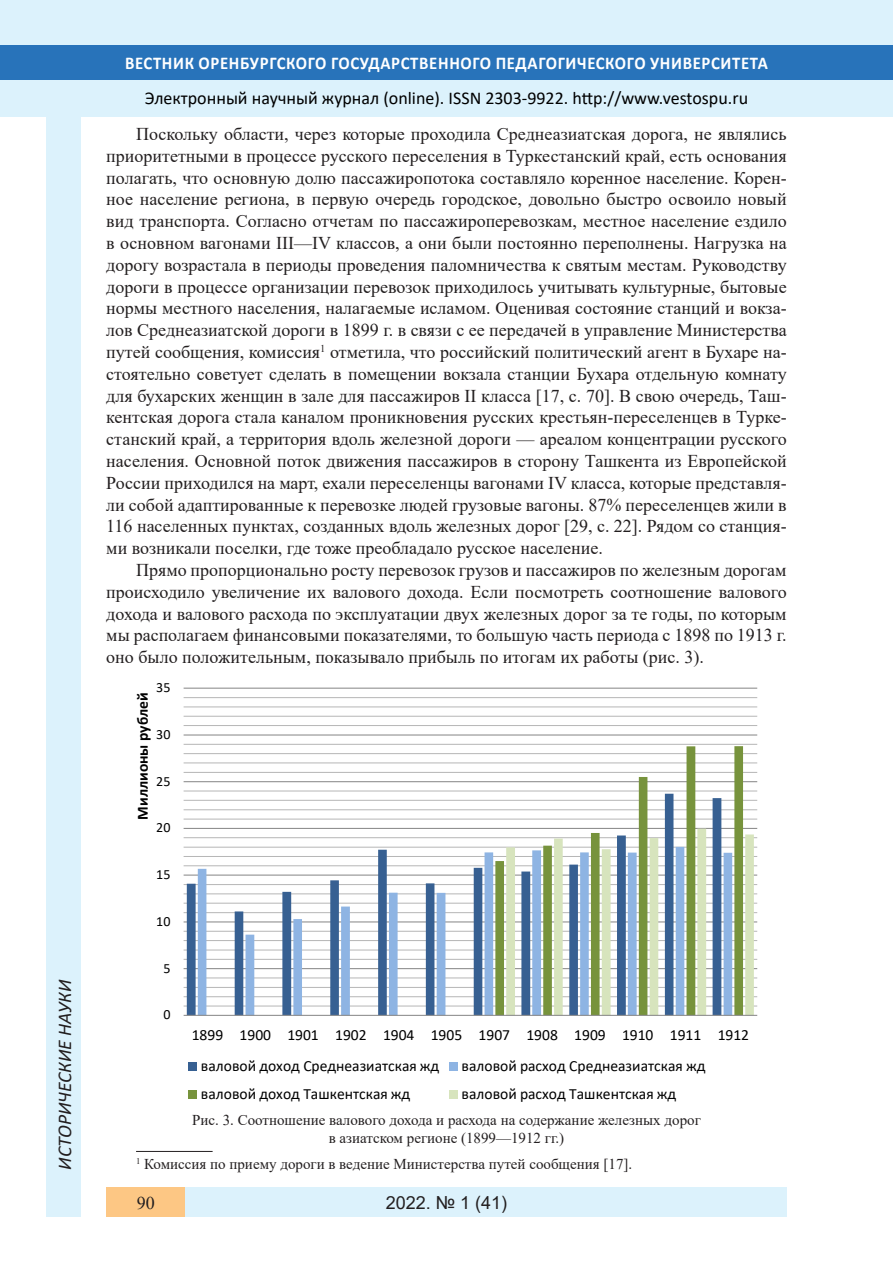
<style>
.page{position:relative;width:893px;height:1263px;background:#fff}
.page>*{position:absolute;margin:0;border:0;box-sizing:border-box;transform-origin:0 0}
.t1{font:italic 19.5px "Calibri";color:#231f20}
.Стиль2{font:18px/21.8px "Times New Roman";color:#231f20;text-align:justify}
.t2{font:18px "Calibri";color:#000}
.t3{font:700 18px "Calibri";letter-spacing:.04em;color:#fff;scale:.93 1}
.t4{font:18px "Arial";color:#231f20}
.t5{font:700 18px "Book Antiqua";color:#231f20}
.t6{font:15.6px "Calibri";color:#000}
.t7{font:700 15.6px "Calibri";letter-spacing:-.005em;color:#000}
.таблица{font:15px "Times New Roman";color:#231f20}
.литература{font:15px "Times New Roman";color:#231f20}
.t8{font:14.1px "Calibri";color:#000}
</style>
<div class="page">
<div style="left:0;top:0;width:893px;height:116px;background:#dcf2fc"></div>
<div style="left:0;top:45px;width:893px;height:34px;background:#2873ba"></div>
<div style="left:106px;top:1188px;width:681px;height:29px;background:#dcf2fc"></div>
<div style="left:106px;top:1188px;width:79px;height:29px;background:#fdc784"></div>
<div style="left:47px;top:116px;width:34px;height:1101px;background:#dcf2fc"></div>
<hr style="left:184px;top:697px;width:573px;height:1px;background:#b7b7b7">
<hr style="left:184px;top:706px;width:573px;height:1px;background:#b7b7b7">
<hr style="left:184px;top:716px;width:573px;height:1px;background:#b7b7b7">
<hr style="left:184px;top:725px;width:573px;height:1px;background:#b7b7b7">
<hr style="left:184px;top:744px;width:573px;height:1px;background:#b7b7b7">
<hr style="left:184px;top:753px;width:573px;height:1px;background:#b7b7b7">
<hr style="left:184px;top:762px;width:573px;height:1px;background:#b7b7b7">
<hr style="left:184px;top:772px;width:573px;height:1px;background:#b7b7b7">
<hr style="left:184px;top:790px;width:573px;height:1px;background:#b7b7b7">
<hr style="left:184px;top:800px;width:573px;height:1px;background:#b7b7b7">
<hr style="left:184px;top:809px;width:573px;height:1px;background:#b7b7b7">
<hr style="left:184px;top:818px;width:573px;height:2px;background:#b7b7b7">
<hr style="left:184px;top:837px;width:573px;height:1px;background:#b7b7b7">
<hr style="left:184px;top:847px;width:573px;height:1px;background:#b7b7b7">
<hr style="left:184px;top:856px;width:573px;height:1px;background:#b7b7b7">
<hr style="left:184px;top:865px;width:573px;height:1px;background:#b7b7b7">
<hr style="left:184px;top:884px;width:573px;height:1px;background:#b7b7b7">
<hr style="left:184px;top:893px;width:573px;height:1px;background:#b7b7b7">
<hr style="left:184px;top:903px;width:573px;height:1px;background:#b7b7b7">
<hr style="left:184px;top:912px;width:573px;height:1px;background:#b7b7b7">
<hr style="left:184px;top:931px;width:573px;height:1px;background:#b7b7b7">
<hr style="left:184px;top:940px;width:573px;height:1px;background:#b7b7b7">
<hr style="left:184px;top:949px;width:573px;height:1px;background:#b7b7b7">
<hr style="left:184px;top:959px;width:573px;height:1px;background:#b7b7b7">
<hr style="left:184px;top:977px;width:573px;height:1px;background:#b7b7b7">
<hr style="left:184px;top:987px;width:573px;height:1px;background:#b7b7b7">
<hr style="left:184px;top:996px;width:573px;height:1px;background:#b7b7b7">
<hr style="left:184px;top:1005px;width:573px;height:1px;background:#b7b7b7">
<hr style="left:184px;top:688px;width:573px;height:1px;background:#868686">
<hr style="left:184px;top:734px;width:573px;height:1px;background:#868686">
<hr style="left:184px;top:781px;width:573px;height:1px;background:#868686">
<hr style="left:184px;top:828px;width:573px;height:1px;background:#868686">
<hr style="left:184px;top:874px;width:573px;height:1px;background:#868686">
<hr style="left:184px;top:921px;width:573px;height:1px;background:#868686">
<hr style="left:184px;top:968px;width:573px;height:1px;background:#868686">
<svg style="left:187px;top:799px;width:308px;height:216px"></svg>
<svg style="left:198px;top:847px;width:297px;height:168px"></svg>
<svg style="left:495px;top:746px;width:248px;height:269px"></svg>
<svg style="left:506px;top:828px;width:248px;height:187px"></svg>
<hr style="left:184px;top:1015px;width:573px;height:1px;background:#868686">
<div style="left:189px;top:1063px;width:8px;height:8px;background:#376092"></div>
<div style="left:449px;top:1063px;width:9px;height:8px;background:#8eb4e3"></div>
<div style="left:189px;top:1090px;width:8px;height:8px;background:#77933c"></div>
<div style="left:449px;top:1090px;width:9px;height:8px;background:#d7e4bd"></div>
<hr style="left:136px;top:1151px;width:77px;height:1px;background:#231f20">
<p class="t1" style="left:51px;top:1179px;width:279px;rotate:-90deg">03.00.00 БИОЛОГИЧЕСКИЕ НАУКИ</p>
<p class="t1" style="left:51px;top:1170px;width:192px;rotate:-90deg">ИСТОРИЧЕСКИЕ НАУКИ</p>
<p class="t3" style="left:125px;top:50px;width:693px">ВЕСТНИК ОРЕНБУРГСКОГО ГОСУДАРСТВЕННОГО ПЕДАГОГИЧЕСКОГО УНИВЕРСИТЕТА</p>
<p class="t2" style="left:145px;top:85px;width:605px">Электронный научный журнал (online). ISSN 2303-9922. http://www.vestospu.ru</p>
<p class="t2" style="left:388px;top:85px;width:13px">O</p>
<p class="t2" style="left:583px;top:85px;width:13px">t</p>
<p class="t2" style="left:583px;top:85px;width:13px">t</p>
<p class="Стиль2" style="left:106px;top:123px;width:682px;text-indent:30px">Поскольку области, через которые проходила Среднеазиатская дорога, не являлись приоритетными в процессе русского переселения в Туркестанский край, есть основания полагать, что основную долю пассажиропотока составляло коренное население. Корен&shy;ное население региона, в первую очередь городское, довольно быстро освоило новый вид транспорта. Согласно отчетам по пассажироперевозкам, местное население ездило в основном вагонами III—IV классов, а они были постоянно переполнены. Нагрузка на дорогу возрастала в периоды проведения паломничества к святым местам. Руководству дороги в процессе организации перевозок приходилось учитывать культурные, бытовые нормы местного населения, налагаемые исламом. Оценивая состояние станций и вокза&shy;лов Среднеазиатской дороги в 1899 г. в связи с ее передачей в управление Министерства путей сообщения, комиссия<sup>1</sup> отметила, что российский политический агент в Бухаре на&shy;стоятельно советует сделать в помещении вокзала станции Бухара отдельную комнату для бухарских женщин в зале для пассажиров II класса [17, с. 70]. В свою очередь, Таш&shy;кентская дорога стала каналом проникновения русских крестьян-переселенцев в Турке&shy;станский край, а территория вдоль железной дороги — ареалом концентрации русского населения. Основной поток движения пассажиров в сторону Ташкента из Европейской России приходился на март, ехали переселенцы вагонами IV класса, которые представля&shy;ли собой адаптированные к перевозке людей грузовые вагоны. 87% переселенцев жили в 116 населенных пунктах, созданных вдоль железных дорог [29, с. 22]. Рядом со станция&shy;ми возникали поселки, где тоже преобладало русское население.</p>
<p class="Стиль2" style="left:106px;top:559px;width:682px;text-indent:30px">Прямо пропорционально росту перевозок грузов и пассажиров по железным дорогам происходило увеличение их валового дохода. Если посмотреть соотношение валового дохода и валового расхода по эксплуатации двух железных дорог за те годы, по которым мы располагаем финансовыми показателями, то большую часть периода с 1898 по 1913 г. оно было положительным, показывало прибыль по итогам их работы (рис. 3).</p>
<p class="t8" style="left:156px;top:678px;width:16px">35</p>
<p class="t7" style="left:132px;top:819px;width:129px;rotate:-90deg">Миллионы рублей</p>
<p class="t8" style="left:156px;top:724px;width:16px">30</p>
<p class="t8" style="left:156px;top:771px;width:16px">25</p>
<p class="t8" style="left:156px;top:818px;width:16px">20</p>
<p class="t8" style="left:156px;top:865px;width:16px">15</p>
<p class="t8" style="left:156px;top:911px;width:16px">10</p>
<p class="t8" style="left:163px;top:958px;width:9px">5</p>
<p class="t8" style="left:163px;top:1005px;width:9px">0</p>
<p class="t6" style="left:192px;top:1024px;width:559px">1899 1900 1901 1902 1904 1905 1907 1908 1909 1910 1911 1912</p>
<p class="t6" style="left:201px;top:1055px;width:240px">валовой доход Среднеазиатская жд</p>
<p class="t6" style="left:462px;top:1055px;width:245px">валовой расход Среднеазиатская жд</p>
<p class="t6" style="left:201px;top:1082px;width:211px">валовой доход Ташкентская жд</p>
<p class="t6" style="left:462px;top:1082px;width:216px">валовой расход Ташкентская жд</p>
<p class="таблица" style="left:192px;top:1109px;width:510px">Рис. 3. Соотношение валового дохода и расхода на содержание железных дорог</p>
<p class="таблица" style="left:329px;top:1127px;width:237px">в азиатском регионе (1899—1912 гг.)</p>
<p class="литература" style="left:136px;top:1154px;width:498px"><sup>1</sup> Комиссия по приему дороги в ведение Министерства путей сообщения [17].</p>
<p class="t5" style="left:390px;top:1190px;width:37px">2018</p>
<p class="t5" style="left:479px;top:1190px;width:25px">25)</p>
<p class="t4" style="left:386px;top:1190px;width:123px">2022. № 1 (41)</p>
<p class="Стиль2" style="left:137px;top:1191px;width:19px">90</p>
<p class="t5" style="left:460px;top:1190px;width:39px">2 6</p>
</div>
